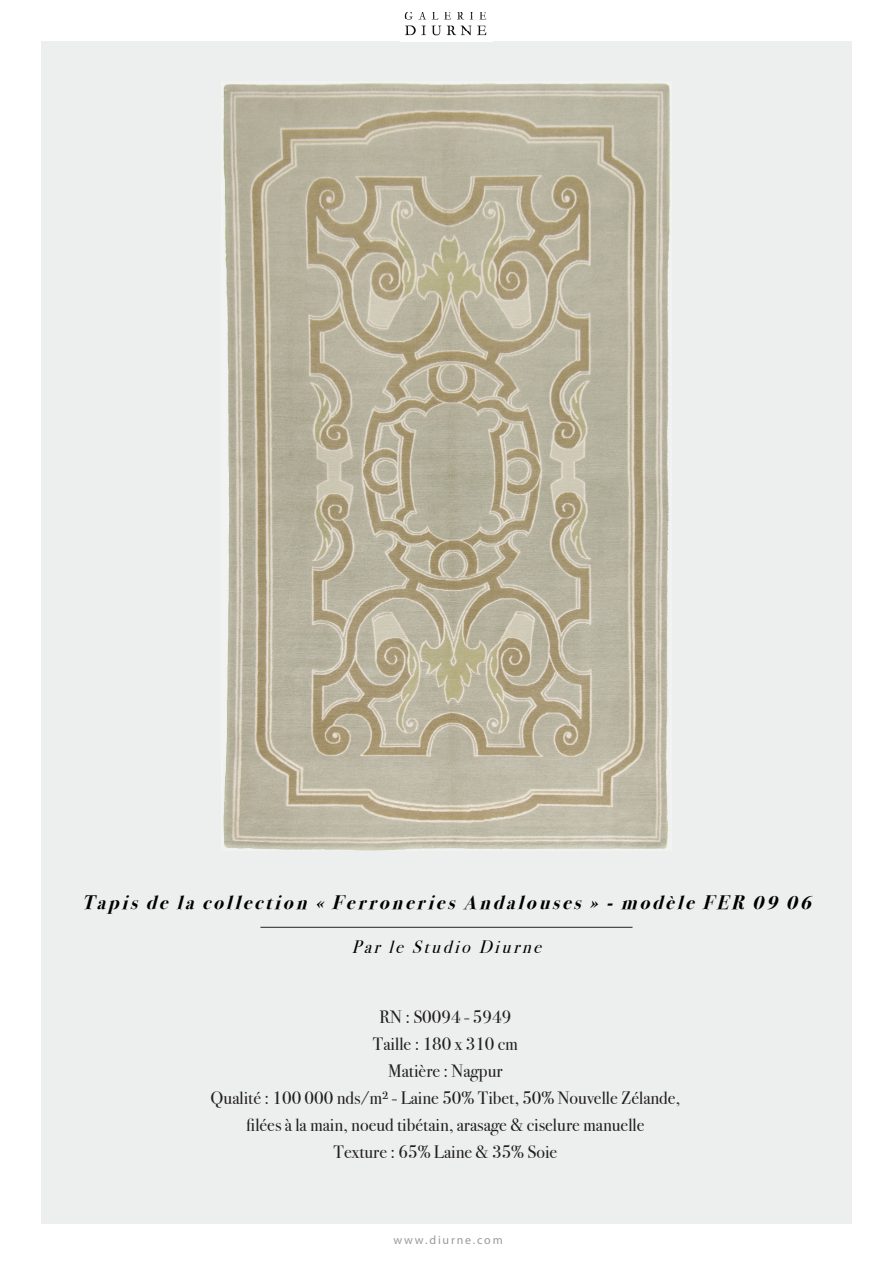
<style>
.page{position:relative;width:893px;height:1263px;background:#fff}
.page>*{position:absolute;margin:0;border:0;box-sizing:border-box;transform-origin:0 0}
.t1{font:italic 700 19.5px "Bodoni Svty Two ITCTT";color:#000}
.t2{font:18px "Bodoni Svty Two ITCTT";color:#231f20}
.t3{font:italic 18px "Bodoni Svty Two ITCTT";color:#000}
.t4{font:12px "Myriad Pro";letter-spacing:.15em;color:#6c6d70}
</style>
<div class="page">
<img style="left:404px;top:12px;width:83px;height:24px">
<hr style="left:260px;top:927px;width:372px;height:1px;background:#231f20">
<img style="left:221px;top:82px;width:451px;height:769px">
<p class="t1" style="left:82px;top:886px;width:738px">Tapis de la collection « Ferroneries Andalouses » -modèle FER 09 06</p>
<p class="t3" style="left:352px;top:932px;width:197px">Par le Studio Diurne</p>
<p class="t2" style="left:380px;top:1002px;width:133px">RN : S0094 - 5949</p>
<p class="t2" style="left:373px;top:1029px;width:146px">Taille : 180 x 310 cm</p>
<p class="t2" style="left:388px;top:1056px;width:116px">Matière : Nagpur</p>
<p class="t2" style="left:211px;top:1083px;width:471px">Qualité : 100 000 nds/m² - Laine 50% Tibet, 50% Nouvelle Zélande,</p>
<p class="t2" style="left:246px;top:1110px;width:400px">filées à la main, noeud tibétain, arasage &amp; ciselure manuelle</p>
<p class="t2" style="left:333px;top:1137px;width:225px">Texture : 65% Laine &amp; 35% Soie</p>
<p class="t4" style="left:393px;top:1233px;width:111px">www.diurne.com</p>
</div>
